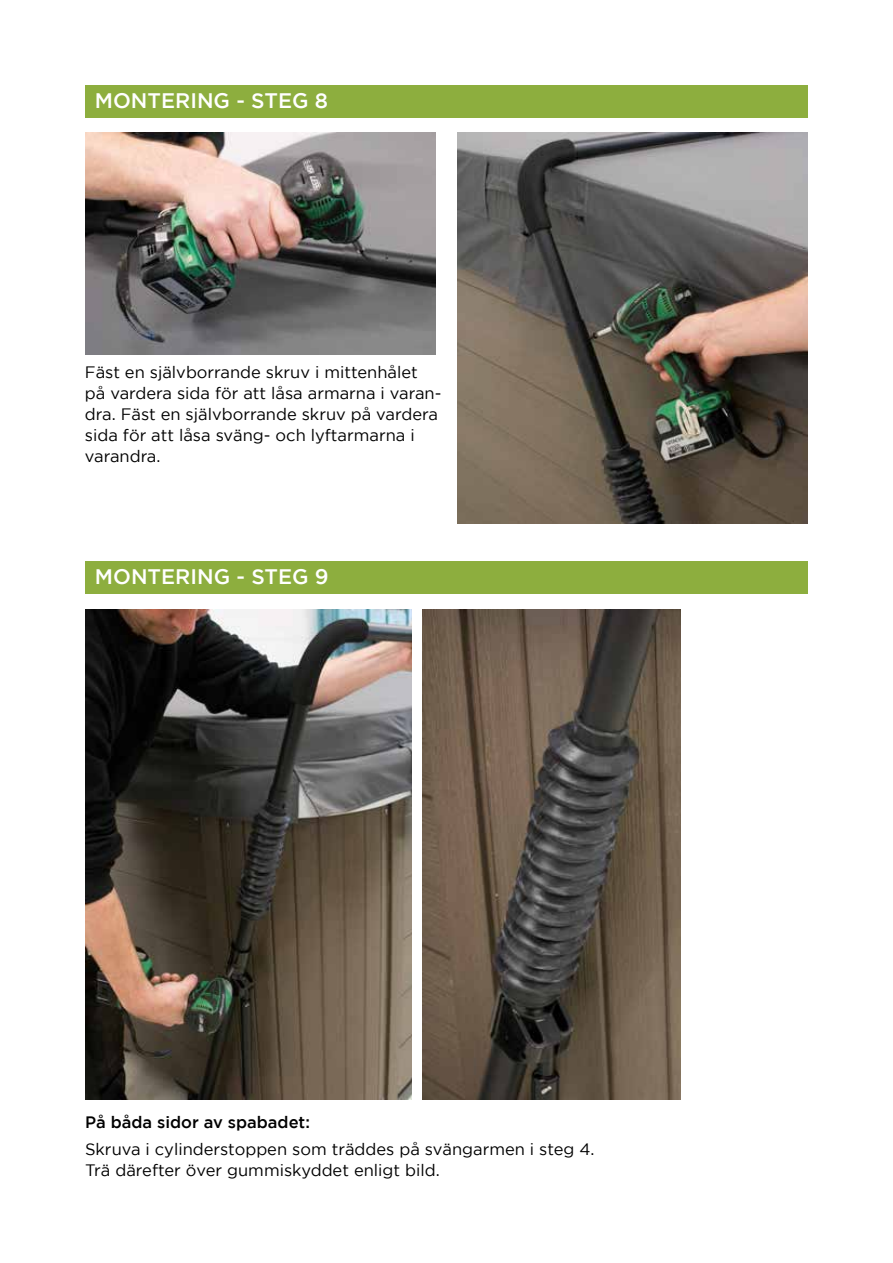
<style>
.page{position:relative;width:893px;height:1263px;background:#fff}
.page>*{position:absolute;margin:0;border:0;box-sizing:border-box;transform-origin:0 0}
.t1{font:500 21px "Gotham";color:#fff}
.t2{font:16.5px/21px "Gotham";color:#000}
.t3{font:500 16.5px "Gotham";color:#000}
</style>
<div class="page">
<div style="left:85px;top:85px;width:723px;height:32px;background:#8dae3e"></div>
<img style="left:85px;top:133px;width:351px;height:222px">
<img style="left:457px;top:133px;width:351px;height:390px">
<img style="left:86px;top:609px;width:325px;height:490px">
<img style="left:422px;top:609px;width:258px;height:490px">
<div style="left:85px;top:561px;width:723px;height:33px;background:#8dae3e"></div>
<p class="t1" style="left:95px;top:88px;width:235px">MONTERING - STEG 8</p>
<p class="t2" style="left:85px;top:361px;width:358px">Fäst en självborrande skruv i mittenhålet på vardera sida för att låsa armarna i varan&shy;dra. Fäst en självborrande skruv på vardera sida för att låsa sväng- och lyftarmarna i varandra.</p>
<p class="t1" style="left:95px;top:565px;width:235px">MONTERING - STEG 9</p>
<p class="t3" style="left:85px;top:1113px;width:226px">På båda sidor av spabadet:</p>
<p class="t2" style="left:85px;top:1139px;width:511px">Skruva i cylinderstoppen som träddes på svängarmen i steg 4.<br>Trä därefter över gummiskyddet enligt bild.</p>
</div>
